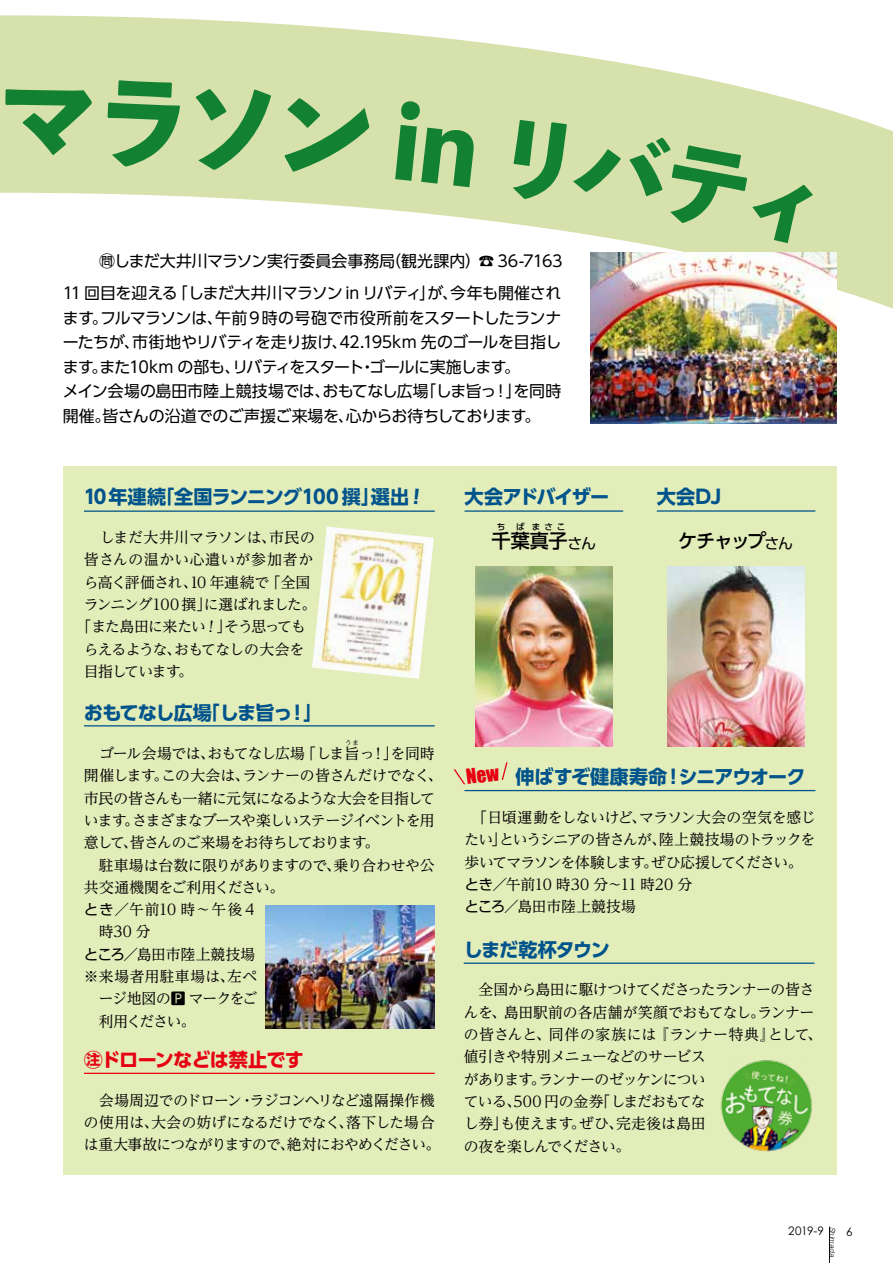
<style>
.page{position:relative;width:893px;height:1263px;background:#fff}
.page>*{position:absolute;margin:0;border:0;box-sizing:border-box;transform-origin:0 0}
.t1{font:700 19.2px "UD Shin Go Pro";letter-spacing:-.045em;color:#00538b}
.t2{font:700 19.2px "UD Shin Go Pro";letter-spacing:-.07em;color:#00538b}
.t3{font:700 19.2px "UD Shin Go Pro";letter-spacing:-.035em;color:#e60012}
.t4{font:500 19.2px "UD Shin Go Pro";letter-spacing:-.065em;color:#000}
.t5{font:15.9px/24.5px "UD Shin Go Pro";letter-spacing:-.025em;color:#000}
.t6{font:14.85px/22.4px "UD Reimin Pro";letter-spacing:-.04em;color:#000}
.t7{font:14.85px "UD Reimin Pro";letter-spacing:-.075em;color:#000}
.t8{font:14.85px "UD Reimin Pro";letter-spacing:.005em;color:#000}
.t9{font:14.85px "UD Reimin Pro";letter-spacing:-.015em;color:#000}
.t10{font:14.85px "UD Reimin Pro";letter-spacing:-.06em;color:#000}
.t11{font:14.85px "UD Reimin Pro";letter-spacing:.035em;color:#000}
.t12{font:14.85px "UD Reimin Pro";letter-spacing:.03em;color:#000}
.t13{font:14.85px "UD Reimin Pro";letter-spacing:-.065em;color:#000}
.t14{font:14.85px "UD Shin Go Pro";color:#000}
.t15{font:11.7px "Century Gothic";color:#000}
.t16{font:500 8.55px "UD Shin Go Pro";color:#000}
.t17{font:italic 300 7.5px "Helvetica";color:#000}
.t18{font:6.45px "UD Reimin Pro";color:#000}
.s1{font-weight:500;font-size:19.2px}
.s2{font-weight:400;font-size:14.85px}
.s3{font-family:"UD Shin Go Pro"}
</style>
<div class="page">
<div style="left:63px;top:466px;width:774px;height:709px;background:#e2edba"></div>
<svg style="left:0;top:15px;width:893px;height:294px"></svg>
<hr style="left:829px;top:1226px;width:1px;height:37px;background:#000">
<img style="left:668px;top:566px;width:136px;height:180px">
<img style="left:475px;top:566px;width:137px;height:180px">
<img style="left:590px;top:253px;width:247px;height:171px">
<img style="left:312px;top:526px;width:122px;height:153px">
<hr style="left:84px;top:510px;width:351px;height:2px;background:#00538b">
<hr style="left:657px;top:510px;width:158px;height:2px;background:#00538b">
<hr style="left:465px;top:510px;width:158px;height:2px;background:#00538b">
<img style="left:266px;top:905px;width:169px;height:123px">
<hr style="left:84px;top:725px;width:351px;height:1px;background:#00538b">
<hr style="left:465px;top:790px;width:350px;height:1px;background:#00538b">
<hr style="left:464px;top:962px;width:350px;height:2px;background:#00538b">
<hr style="left:84px;top:1073px;width:351px;height:1px;background:#e60012">
<img style="left:720px;top:1060px;width:92px;height:92px">
<svg style="left:0;top:70px;width:813px;height:173px;fill:#d7e1ac"></svg>
<svg style="left:454px;top:762px;width:54px;height:23px"></svg>
<p class="t5" style="left:99px;top:248px;width:465px">問しまだ大井川マラソン実行委員会事務局（観光課内）☎ 36-7163</p>
<p class="t5" style="left:63px;top:281px;width:500px">11 回目を迎える「しまだ大井川マラソン in リバティ」が、今年も開催されます。フルマラソンは、午前９時の号砲で市役所前をスタートしたランナーたちが、市街地やリバティを走り抜け、42.195km 先のゴールを目指します。また10km の部も、リバティをスタート・ゴールに実施します。<br>メイン会場の島田市陸上競技場では、おもてなし広場「しま旨っ！」を同時開催。皆さんの沿道でのご声援ご来場を、心からお待ちしております。</p>
<p class="t1" style="left:84px;top:481px;width:327px">10年連続「全国ランニング100 撰」選出</p>
<p class="t2" style="left:465px;top:481px;width:146px">大会アドバイザー</p>
<p class="t1" style="left:657px;top:481px;width:66px">大会DJ</p>
<p class="t8" style="left:84px;top:525px;width:232px">　しまだ大井川マラソンは、市民の</p>
<p class="t11" style="left:84px;top:548px;width:231px">皆さんの温かい心遣いが参加者か</p>
<p class="t6" style="left:84px;top:570px;width:228px">ら高く評価され、10 年連続で「全国</p>
<p class="t10" style="left:84px;top:592px;width:234px">ランニング100 撰」に選ばれました。</p>
<p class="t6" style="left:77px;top:615px;width:131px">「また島田に来たい</p>
<p class="t16" style="left:497px;top:520px;width:29px">ち ば</p>
<p class="t16" style="left:532px;top:520px;width:35px">まさこ</p>
<p class="t14" style="left:548px;top:531px;width:49px"><span class="s1">子</span>さん</p>
<p class="t4" style="left:492px;top:525px;width:59px">千葉真</p>
<p class="t4" style="left:678px;top:525px;width:117px">ケチャップ<span class="s2">さん</span></p>
<p class="t6" style="left:84px;top:615px;width:223px;text-align:justify;text-indent:133px">」そう思ってもらえるような、おもてなしの大会を目指しています。</p>
<p class="t1" style="left:84px;top:697px;width:240px">おもてなし広場「しま旨っ！」</p>
<p class="t6" style="left:84px;top:742px;width:352px">　ゴール会場では、おもてなし広場「しま旨っ！」を同時</p>
<p class="t18" style="left:345px;top:737px;width:15px">うま</p>
<p class="t9" style="left:84px;top:763px;width:360px">開催します。この大会は、ランナーの皆さんだけでなく、</p>
<p class="t6" style="left:84px;top:786px;width:353px">市民の皆さんも一緒に元気になるような大会を目指して</p>
<p class="t7" style="left:84px;top:808px;width:352px">います。さまざまなブースや楽しいステージイベントを用</p>
<p class="t7" style="left:84px;top:830px;width:297px">意して、皆さんのご来場をお待ちしております。</p>
<p class="t6" style="left:84px;top:853px;width:352px">　駐車場は台数に限りがありますので、乗り合わせや公</p>
<p class="t6" style="left:84px;top:875px;width:202px">共交通機関をご利用ください。</p>
<p class="t6" style="left:84px;top:898px;width:175px"><span class="s3">とき</span>／午前10 時〜午後４</p>
<p class="t6" style="left:99px;top:920px;width:53px">時30 分</p>
<p class="t8" style="left:84px;top:942px;width:173px"><span class="s3">ところ</span>／島田市陸上競技場</p>
<p class="t12" style="left:84px;top:964px;width:175px">※来場者用駐車場は、左ペ</p>
<p class="t13" style="left:99px;top:987px;width:160px">ージ地図の<span class="s3">P</span> マークをご</p>
<p class="t6" style="left:99px;top:1009px;width:98px">利用ください。</p>
<p class="t3" style="left:84px;top:1044px;width:222px">㊟ドローンなどは禁止です</p>
<p class="t6" style="left:84px;top:1088px;width:358px;text-indent:15px">会場周辺でのドローン・ラジコンヘリなど遠隔操作機の使用は、大会の妨げになるだけでなく、落下した場合は重大事故につながりますので、絶対におやめください。</p>
<p class="t1" style="left:465px;top:761px;width:343px">　　 伸ばすぞ健康寿命！シニアウオーク</p>
<p class="t6" style="left:465px;top:806px;width:352px">　「日頃運動をしないけど、マラソン大会の空気を感じたい」というシニアの皆さんが、陸上競技場のトラックを歩いてマラソンを体験します。ぜひ応援してください。<span class="s3">とき</span>／午前10 時30 分〜11 時20 分<br><span class="s3">ところ</span>／島田市陸上競技場</p>
<p class="t2" style="left:464px;top:934px;width:148px">しまだ乾杯タウン</p>
<p class="t6" style="left:464px;top:978px;width:360px">　全国から島田に駆けつけてくださったランナーの皆さんを、島田駅前の各店舗が笑顔でおもてなし。ランナーの皆さんと、同伴の家族には 『ランナー特典』として、値引きや特別メニューなどのサービス<br>があります。ランナーのゼッケンについ<br>ている、500 円の金券「しまだおもてな<br>し券」も使えます。ぜひ、完走後は島田<br>の夜を楽しんでください。</p>
<p class="t15" style="left:788px;top:1224px;width:37px">2019-9</p>
<p class="t15" style="left:846px;top:1224px;width:8px">6</p>
<p class="t17" style="left:839px;top:1227px;width:32px;rotate:90deg">Shimada</p>
</div>
